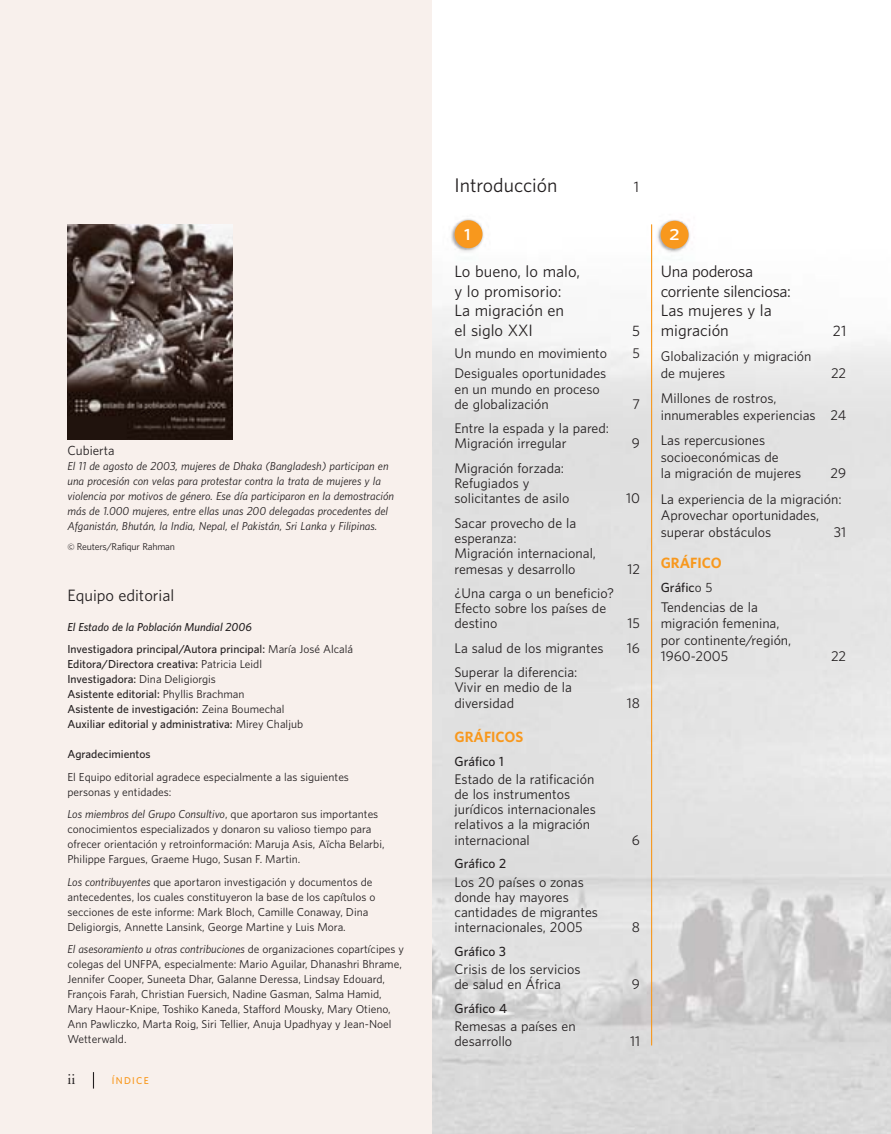
<style>
.page{position:relative;width:891px;height:1134px;background:#fff}
.page>*{position:absolute;margin:0;border:0;box-sizing:border-box;transform-origin:0 0}
.t1{font:19.5px "UNFPA Semibold SC";color:#fff}
.t2{font:18px "UNFPA Text";color:#231f20}
.t3{font:15px/19.5px "UNFPA Text";color:#231f20}
.t4{font:15px/19.5px "UNFPA Text";letter-spacing:-.02em;color:#231f20}
.t5{font:15px "Adobe Garamond";color:#231f20}
.t6{font:700 13.5px "UNFPA";color:#f8981d}
.t7{font:13.5px "UNFPA Text";color:#231f20}
.t8{font:12.75px/15.3px "UNFPA Text";color:#231f20}
.t9{font:600 12px "UNFPA";color:#231f20}
.t10{font:12px "UNFPA Text";color:#231f20}
.t11{font:10.5px/15px "UNFPA Text";color:#231f20}
.t12{font:italic 10.5px/15px "UNFPA Text";color:#231f20}
.t13{font:600 10.5px/15px "UNFPA";color:#231f20}
.t14{font:9px "UNFPA Text";letter-spacing:-.02em;color:#231f20}
.t15{font:600 9px "UNFPA";letter-spacing:.14em;color:#f8981d}
.s1{font-size:8.25px}
.s2{font-style:italic}
.s3{font-family:"UNFPA Text";font-weight:400}
.s4{font-family:"UNFPA";font-weight:600}
</style>
<div class="page">
<img style="left:432px;top:219px;width:459px;height:915px">
<div style="left:0;top:0;width:432px;height:1134px;background:#f8f0ec"></div>
<hr style="left:651px;top:224px;width:1px;height:822px;background:#f8981d">
<img style="left:68px;top:224px;width:165px;height:216px">
<div style="left:455px;top:220px;width:27px;height:28px;background:#f8981d;border-radius:50%"></div>
<div style="left:661px;top:221px;width:27px;height:28px;background:#f8981d;border-radius:50%"></div>
<svg style="left:93px;top:1072px;width:1px;height:17px"></svg>
<p class="t10" style="left:68px;top:446px;width:49px">Cubierta</p>
<p class="t12" style="left:68px;top:460px;width:328px">El 11 de agosto de 2003, mujeres de Dhaka (Bangladesh) participan en una procesión con velas para protestar contra la trata de mujeres y la violencia por motivos de género. Ese día participaron en la demostración más de 1.000 mujeres, entre ellas unas 200 delegadas procedentes del Afganistán, Bhután, la India, Nepal, el Pakistán, Sri Lanka y Filipinas.</p>
<p class="t14" style="left:68px;top:543px;width:109px"><span class="s1">©</span> Reuters/Rafiqur Rahman</p>
<h3 class="t3" style="left:68px;top:587px;width:108px">Equipo editorial</h3>
<p class="t13" style="left:68px;top:617px;width:287px;line-height:22.5px"><span class="s2">El Estado de la Población Mundial 2006<br></span>Investigadora principal/Autora principal: <span class="s3">María José Alcalá</span></p>
<p class="t13" style="left:68px;top:658px;width:196px">Editora/Directora creativa: <span class="s3">Patricia Leidl</span></p>
<p class="t11" style="left:68px;top:673px;width:150px"><span class="s4">Investigadora:</span> Dina Deligiorgis</p>
<p class="t13" style="left:68px;top:688px;width:237px">Asistente editorial: <span class="s3">Phyllis Brachman<br></span>Asistente de investigación: <span class="s3">Zeina Boumechal<br></span>Auxiliar editorial y administrativa: <span class="s3">Mirey Chaljub</span></p>
<p class="t13" style="left:68px;top:748px;width:85px">Agradecimientos</p>
<p class="t11" style="left:68px;top:770px;width:283px">El Equipo editorial agradece especialmente a las siguientes personas y entidades:</p>
<p class="t11" style="left:68px;top:808px;width:319px"><span class="s2">Los miembros del Grupo Consultivo</span>, que aportaron sus importantes conocimientos especializados y donaron su valioso tiempo para ofrecer orientación y retroinformación: Maruja Asis, Aïcha Belarbi, Philippe Fargues, Graeme Hugo, Susan F. Martin.</p>
<p class="t11" style="left:68px;top:875px;width:310px"><span class="s2">Los contribuyentes</span> que aportaron investigación y documentos de antecedentes, los cuales constituyeron la base de los capítulos o secciones de este informe: Mark Bloch, Camille Conaway, Dina Deligiorgis, Annette Lansink, George Martine y Luis Mora.</p>
<p class="t11" style="left:68px;top:943px;width:338px"><span class="s2">El asesoramiento u otras contribuciones</span> de organizaciones copartícipes y colegas del UNFPA, especialmente: Mario Aguilar, Dhanashri Bhrame, Jennifer Cooper, Suneeta Dhar, Galanne Deressa, Lindsay Edouard, François Farah, Christian Fuersich, Nadine Gasman, Salma Hamid, Mary Haour-Knipe, Toshiko Kaneda, Stafford Mousky, Mary Otieno, Ann Pawliczko, Marta Roig, Siri Tellier, Anuja Upadhyay y Jean-Noel Wetterwald.</p>
<h3 class="t5" style="left:68px;top:1073px;width:9px">ii</h3>
<p class="t15" style="left:112px;top:1077px;width:38px">ÍNDICE</p>
<h2 class="t2" style="left:454px;top:178px;width:105px">Introducción</h2>
<p class="t7" style="left:634px;top:181px;width:7px">1</p>
<h1 class="t1" style="left:464px;top:222px;width:8px">1</h1>
<h3 class="t3" style="left:454px;top:263px;width:127px">Lo bueno, lo malo, y lo promisorio:<br>La migración en<br>el siglo XXI</h3>
<p class="t7" style="left:632px;top:325px;width:9px">5</p>
<p class="t8" style="left:454px;top:347px;width:154px">Un mundo en movimiento</p>
<p class="t8" style="left:632px;top:347px;width:9px">5</p>
<p class="t8" style="left:454px;top:367px;width:153px">Desiguales oportunidades en un mundo en proceso de globalización</p>
<p class="t8" style="left:632px;top:397px;width:9px">7</p>
<p class="t8" style="left:454px;top:422px;width:156px">Entre la espada y la pared:<br>Migración irregular</p>
<p class="t8" style="left:454px;top:461px;width:116px">Migración forzada:<br>Refugiados y solicitantes de asilo</p>
<p class="t8" style="left:454px;top:516px;width:143px">Sacar provecho de la esperanza:<br>Migración internacional, remesas y desarrollo</p>
<p class="t8" style="left:454px;top:586px;width:161px">¿Una carga o un beneficio?<br>Efecto sobre los países de destino</p>
<p class="t8" style="left:632px;top:437px;width:10px">9</p>
<p class="t8" style="left:626px;top:492px;width:15px">10</p>
<p class="t8" style="left:627px;top:562px;width:14px">12</p>
<p class="t8" style="left:628px;top:617px;width:14px">15</p>
<p class="t8" style="left:454px;top:641px;width:151px">La salud de los migrantes</p>
<p class="t8" style="left:627px;top:641px;width:14px">16</p>
<p class="t8" style="left:454px;top:666px;width:124px">Superar la diferencia:<br>Vivir en medio de la diversidad</p>
<p class="t8" style="left:627px;top:696px;width:15px">18</p>
<p class="t6" style="left:454px;top:731px;width:70px">GRÁFICOS</p>
<p class="t9" style="left:454px;top:756px;width:51px">Gráfico 1</p>
<p class="t8" style="left:454px;top:772px;width:143px">Estado de la ratificación de los instrumentos jurídicos internacionales relativos a la migración internacional</p>
<p class="t9" style="left:454px;top:859px;width:53px">Gráfico 2</p>
<p class="t8" style="left:454px;top:875px;width:145px">Los 20 países o zonas donde hay mayores cantidades de migrantes internacionales, 2005</p>
<p class="t9" style="left:454px;top:947px;width:53px">Gráfico 3</p>
<p class="t8" style="left:454px;top:963px;width:128px">Crisis de los servicios de salud en África</p>
<p class="t9" style="left:454px;top:1004px;width:54px">Gráfico 4</p>
<p class="t8" style="left:454px;top:1020px;width:123px">Remesas a países en desarrollo</p>
<p class="t8" style="left:632px;top:833px;width:10px">6</p>
<p class="t8" style="left:632px;top:921px;width:10px">8</p>
<p class="t8" style="left:632px;top:978px;width:10px">9</p>
<p class="t8" style="left:630px;top:1035px;width:11px">11</p>
<h1 class="t1" style="left:669px;top:222px;width:12px">2</h1>
<h3 class="t4" style="left:661px;top:263px;width:132px">Una poderosa corriente silenciosa:<br>Las mujeres y la migración</h3>
<p class="t7" style="left:833px;top:325px;width:15px">21</p>
<p class="t8" style="left:661px;top:349px;width:152px;line-height:16.5px">Globalización y migración de mujeres</p>
<p class="t8" style="left:831px;top:367px;width:17px">22</p>
<p class="t8" style="left:661px;top:391px;width:187px;line-height:16.5px">Millones de rostros, innumerables experiencias 24</p>
<p class="t8" style="left:661px;top:433px;width:142px;line-height:16.5px">Las repercusiones socioeconómicas de<br>la migración de mujeres</p>
<p class="t8" style="left:661px;top:462px;width:187px;line-height:25.5px;text-indent:170px">29<br>La experiencia de la migración:</p>
<p class="t8" style="left:661px;top:508px;width:160px;line-height:16.5px">Aprovechar oportunidades, superar obstáculos</p>
<p class="t8" style="left:834px;top:526px;width:14px">31</p>
<p class="t6" style="left:661px;top:558px;width:62px">GRÁFICO</p>
<p class="t9" style="left:661px;top:583px;width:53px">Gráfic<span class="s3">o 5</span></p>
<p class="t8" style="left:661px;top:600px;width:132px;line-height:16.5px">Tendencias de la migración femenina, por continente/región,<br>1960-2005</p>
<p class="t8" style="left:831px;top:650px;width:17px">22</p>
</div>
